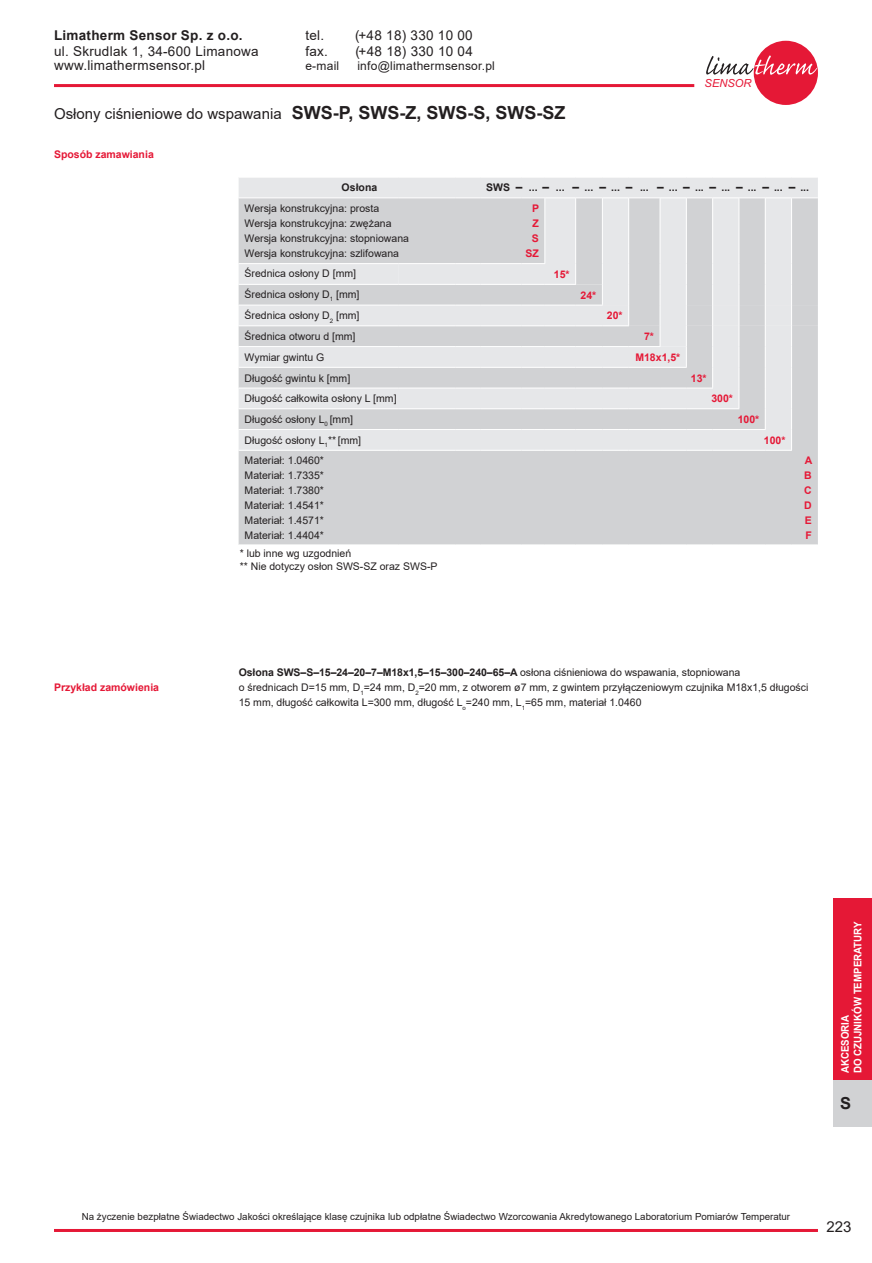
<style>
.page{position:relative;width:872px;height:1263px;background:#fff}
.page>*{position:absolute;margin:0;border:0;box-sizing:border-box;transform-origin:0 0}
.t1{font:700 16.5px "Arial";color:#231f20}
.t2{font:15px "Arial";color:#231f20}
.t3{font:13.5px/14.4px "Arial";letter-spacing:.02em;color:#231f20}
.t4{font:700 13.5px "Arial";letter-spacing:.02em;color:#231f20}
.t5{font:12px "Arial";letter-spacing:.02em;color:#231f20}
.t6{font:700 12px "Arial";color:#e51836}
.t7{font:700 12px "Arial";color:#231f20}
.t8{font:italic 11.1px "Arial";color:#e51836}
.t9{font:10.5px/15px "Arial";color:#231f20}
.t10{font:700 10.5px/15px "Arial";color:#e51836;text-align:right}
.t11{font:700 10.5px "Arial";color:#231f20}
.t12{font:700 10.5px/12.6px "Arial";color:#fff;scale:.93 1}
.t13{font:9.75px "Arial";color:#231f20}
.s1{font-weight:700;font-size:18px}
.s2{font-weight:700}
</style>
<div class="page">
<hr style="left:54px;top:1229px;width:764px;height:3px;background:#e51836">
<div style="left:833px;top:898px;width:39px;height:182px;background:#e51836"></div>
<div style="left:833px;top:1080px;width:39px;height:46px;background:#d1d2d4"></div>
<div style="left:753px;top:41px;width:65px;height:64px;background:#e51836;border-radius:50%"></div>
<svg style="left:706px;top:55px;width:111px;height:20px"></svg>
<hr style="left:54px;top:84px;width:640px;height:3px;background:#e51836">
<div style="left:239px;top:451px;width:579px;height:93px;background:#d1d2d4"></div>
<svg style="left:455px;top:544px;width:25px;height:1px"></svg>
<svg style="left:521px;top:544px;width:24px;height:1px"></svg>
<svg style="left:575px;top:544px;width:53px;height:1px"></svg>
<svg style="left:660px;top:544px;width:158px;height:1px"></svg>
<svg style="left:239px;top:177px;width:579px;height:274px;background:#dddddf"></svg>
<p class="t4" style="left:54px;top:26px;width:190px">Limatherm Sensor Sp. z o.o.</p>
<p class="t3" style="left:54px;top:44px;width:206px">ul. Skrudlak 1, 34-600 Limanowa www.limathermsensor.pl</p>
<p class="t3" style="left:305px;top:28px;width:20px">tel.</p>
<p class="t3" style="left:355px;top:28px;width:119px">(+48 18) 330 10 00</p>
<p class="t3" style="left:305px;top:44px;width:24px">fax.</p>
<p class="t3" style="left:355px;top:44px;width:119px">(+48 18) 330 10 04</p>
<p class="t5" style="left:305px;top:58px;width:35px">e-mail</p>
<p class="t5" style="left:357px;top:58px;width:139px">info@limathermsensor.pl</p>
<p class="t8" style="left:704px;top:76px;width:48px">SENSOR</p>
<h2 class="t2" style="left:54px;top:104px;width:513px">Osłony ciśnieniowe do wspawania <span class="s1">SWS-P, SWS-Z, SWS-S, SWS-SZ</span></h2>
<p class="t10" style="left:54px;top:146px;width:101px">Sposób zamawiania</p>
<p class="t11" style="left:342px;top:180px;width:37px">Osłona</p>
<p class="t11" style="left:486px;top:180px;width:25px">SWS</p>
<p class="t11" style="left:529px;top:180px;width:10px">...</p>
<p class="t11" style="left:556px;top:180px;width:10px">...</p>
<p class="t11" style="left:584px;top:180px;width:10px">...</p>
<p class="t11" style="left:611px;top:180px;width:10px">...</p>
<p class="t11" style="left:640px;top:180px;width:10px">...</p>
<p class="t11" style="left:669px;top:180px;width:10px">...</p>
<p class="t11" style="left:695px;top:180px;width:10px">...</p>
<p class="t11" style="left:721px;top:180px;width:10px">...</p>
<p class="t11" style="left:747px;top:180px;width:10px">...</p>
<p class="t11" style="left:774px;top:180px;width:10px">...</p>
<p class="t11" style="left:800px;top:180px;width:10px">...</p>
<p class="t9" style="left:245px;top:201px;width:166px">Wersja konstrukcyjna: prosta Wersja konstrukcyjna: zwężana Wersja konstrukcyjna: stopniowana Wersja konstrukcyjna: szlifowana</p>
<p class="t10" style="left:525px;top:201px;width:15px">P<br>Z<br>S<br>SZ</p>
<p class="t9" style="left:245px;top:266px;width:113px">Średnica osłony D [mm]</p>
<p class="t10" style="left:554px;top:267px;width:17px">15*</p>
<p class="t9" style="left:245px;top:287px;width:116px">Średnica osłony D<sub>1</sub> [mm]</p>
<p class="t10" style="left:580px;top:287px;width:17px">24*</p>
<p class="t9" style="left:245px;top:308px;width:116px">Średnica osłony D<sub>2</sub> [mm]</p>
<p class="t10" style="left:607px;top:308px;width:17px">20*</p>
<p class="t9" style="left:245px;top:329px;width:112px">Średnica otworu d [mm]</p>
<p class="t10" style="left:644px;top:329px;width:11px">7*</p>
<p class="t9" style="left:245px;top:349px;width:81px">Wymiar gwintu G</p>
<p class="t10" style="left:635px;top:350px;width:46px">M18x1,5*</p>
<p class="t9" style="left:245px;top:370px;width:107px">Długość gwintu k [mm]</p>
<p class="t10" style="left:691px;top:370px;width:17px">13*</p>
<p class="t9" style="left:245px;top:391px;width:153px">Długość całkowita osłony L [mm]</p>
<p class="t10" style="left:711px;top:391px;width:23px">300*</p>
<p class="t9" style="left:245px;top:412px;width:110px">Długość osłony L<sub>0</sub> [mm]</p>
<p class="t10" style="left:737px;top:412px;width:23px">100*</p>
<p class="t9" style="left:245px;top:432px;width:118px">Długość osłony L<sub>1</sub>** [mm]</p>
<p class="t10" style="left:764px;top:433px;width:23px">100*</p>
<p class="t9" style="left:245px;top:453px;width:81px;text-align:justify">Materiał: 1.0460* Materiał: 1.7335* Materiał: 1.7380* Materiał: 1.4541* Materiał: 1.4571* Materiał: 1.4404*</p>
<p class="t10" style="left:804px;top:453px;width:9px;text-align:justify">A B C D E F</p>
<p class="t6" style="left:54px;top:140px;width:96px">Dane techniczne</p>
<p class="t7" style="left:516px;top:179px;width:35px">– –</p>
<p class="t7" style="left:572px;top:179px;width:35px">– –</p>
<p class="t7" style="left:626px;top:179px;width:39px">– –</p>
<p class="t7" style="left:683px;top:179px;width:35px">– –</p>
<p class="t7" style="left:736px;top:179px;width:35px">– –</p>
<p class="t7" style="left:789px;top:179px;width:8px">–</p>
<p class="t10" style="left:54px;top:680px;width:107px">Przykład zamówienia</p>
<p class="t9" style="left:240px;top:546px;width:199px;line-height:13.5px">* lub inne wg uzgodnień<br>** Nie dotyczy osłon SWS-SZ oraz SWS-P</p>
<p class="t9" style="left:239px;top:665px;width:571px"><span class="s2">Osłona SWS–S–15–24–20–7–M18x1,5–15–300–240–65–A</span> osłona ciśnieniowa do wspawania, stopniowana<br>o średnicach D=15 mm, D<sub>1</sub>=24 mm, D<sub>2</sub>=20 mm, z otworem ø7 mm, z gwintem przyłączeniowym czujnika M18x1,5 długości<br>15 mm, długość całkowita L=300 mm, długość L<sub>o</sub>=240 mm, L<sub>1</sub>=65 mm, materiał 1.0460</p>
<p class="t12" style="left:839px;top:1073px;width:165px;rotate:-90deg">AKCESORIA<br>DO CZUJNIKÓW TEMPERATURY</p>
<h1 class="t1" style="left:840px;top:1091px;width:13px">S</h1>
<p class="t13" style="left:82px;top:1210px;width:710px">Na życzenie bezpłatne Świadectwo Jakości określające klasę czujnika lub odpłatne Świadectwo Wzorcowania Akredytowanego Laboratorium Pomiarów Temperatur</p>
<h2 class="t2" style="left:826px;top:1216px;width:27px">223</h2>
</div>
